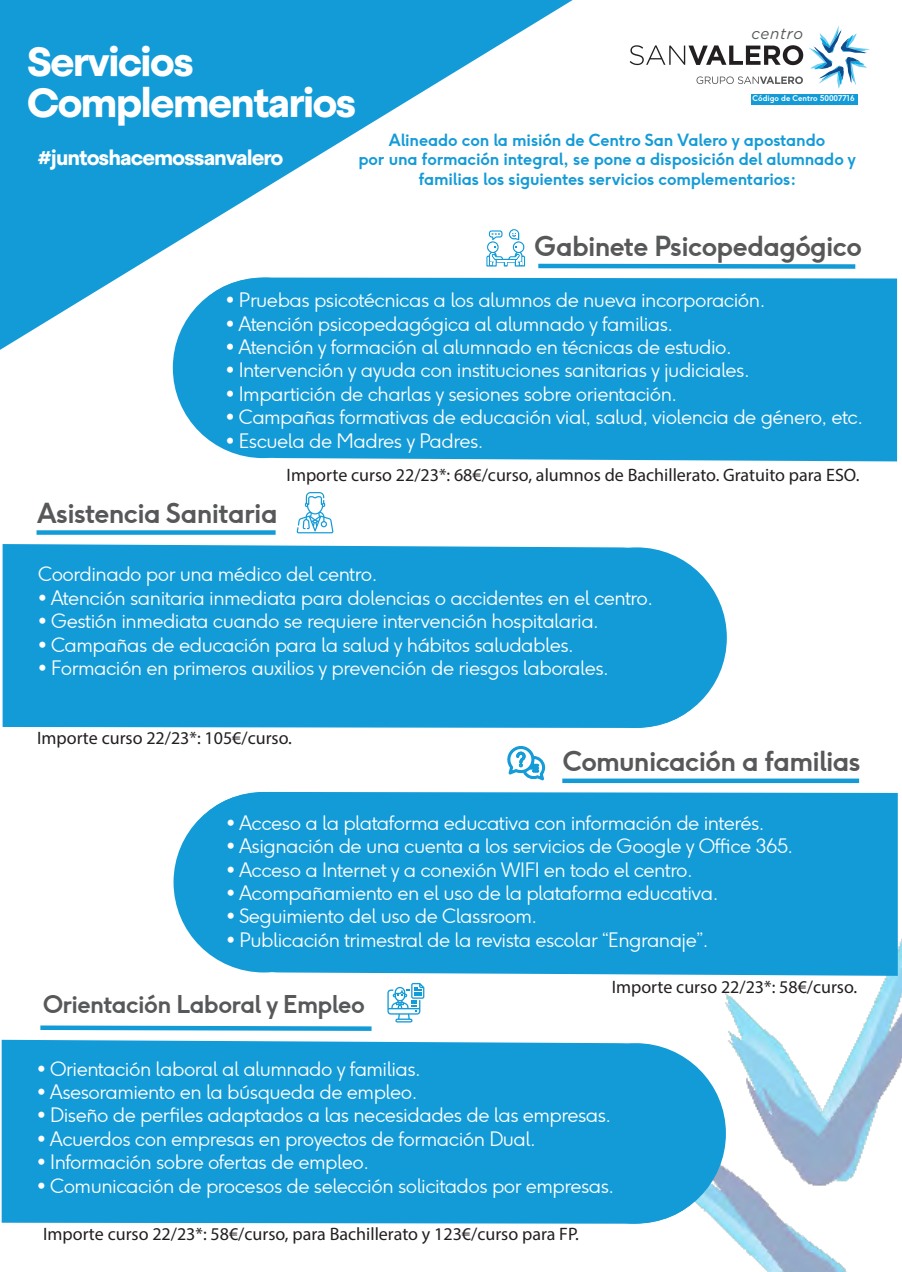
<style>
.page{position:relative;width:902px;height:1272px;background:#fff}
.page>*{position:absolute;margin:0;border:0;box-sizing:border-box;transform-origin:0 0}
.t1{font:700 40.65px/40.5px "Steradian";letter-spacing:-.05em;color:#fff}
.t2{font:700 27px "F37 Ginger";letter-spacing:-.025em;color:#57585a}
.t3{font:700 24px "F37 Ginger";letter-spacing:-.025em;color:#57585a}
.t4{font:700 21px "Steradian";letter-spacing:-.05em;color:#fff}
.t5{font:300 19.5px "F37 Ginger";letter-spacing:-.025em;color:#fff}
.t6{font:18px "Myriad Pro";color:#231f20}
.t7{font:700 16.5px/19.5px "F37 Ginger";letter-spacing:-.01em;color:#139bd8;text-align:center}
.t8{font:italic 15.3px "Gotham Rounded";letter-spacing:.045em;color:#57585a}
.t9{font:700 7.8px "F37 Ginger";color:#fff}
</style>
<div class="page">
<img style="left:597px;top:910px;width:304px;height:361px">
<div style="left:750px;top:94px;width:107px;height:11px;background:#139bd8"></div>
<svg style="left:594px;top:263px;width:262px;height:6px;background:#4eb3e1"></svg>
<svg style="left:387px;top:982px;width:37px;height:40px"></svg>
<div style="left:37px;top:530px;width:238px;height:5px;background:#139bd8"></div>
<svg style="left:296px;top:492px;width:37px;height:41px"></svg>
<div style="left:562px;top:778px;width:297px;height:5px;background:#139bd8"></div>
<svg style="left:40px;top:1025px;width:332px;height:6px;background:#4eb3e1"></svg>
<div style="left:3px;top:544px;width:714px;height:184px;background:#139bd8"></div>
<div style="left:183px;top:792px;width:714px;height:183px;background:#139bd8"></div>
<div style="left:182px;top:278px;width:715px;height:183px;background:#139bd8"></div>
<div style="left:2px;top:1039px;width:714px;height:184px;background:#139bd8"></div>
<svg style="left:629px;top:26px;width:241px;height:63px"></svg>
<svg style="left:0;top:0;width:594px;height:356px;fill:#139bd8"></svg>
<svg style="left:486px;top:228px;width:39px;height:39px"></svg>
<svg style="left:507px;top:746px;width:39px;height:35px"></svg>
<p class="t8" style="left:751px;top:23px;width:53px">centro</p>
<h1 class="t1" style="left:27px;top:42px;width:331px">Servicios<br>Complementarios</h1>
<p class="t4" style="left:37px;top:144px;width:247px">#juntoshacemossanvalero</p>
<p class="t9" style="left:752px;top:93px;width:103px">Código de Centro 50007716</p>
<p class="t7" style="left:358px;top:129px;width:499px">Alineado con la misión de Centro San Valero y apostando<br>por una formación integral, se pone a disposición del alumnado y familias los siguientes servicios complementarios:</p>
<h2 class="t2" style="left:534px;top:228px;width:329px">Gabinete Psicopedagógico</h2>
<p class="t5" style="left:226px;top:288px;width:541px">• Pruebas psicotécnicas a los alumnos de nueva incorporación.</p>
<p class="t5" style="left:226px;top:311px;width:449px">• Atención psicopedagógica al alumnado y familias.</p>
<p class="t5" style="left:226px;top:335px;width:507px">• Atención y formación al alumnado en técnicas de estudio.</p>
<p class="t5" style="left:226px;top:358px;width:525px">• Intervención y ayuda con instituciones sanitarias y judiciales.</p>
<p class="t5" style="left:226px;top:381px;width:453px">• Impartición de charlas y sesiones sobre orientación.</p>
<p class="t5" style="left:226px;top:405px;width:638px">• Campañas formativas de educación vial, salud, violencia de género, etc.</p>
<p class="t5" style="left:226px;top:428px;width:259px">• Escuela de Madres y Padres.</p>
<h2 class="t2" style="left:37px;top:495px;width:242px">Asistencia Sanitaria</h2>
<p class="t6" style="left:286px;top:464px;width:574px">Importe curso 22/23*: 68€/curso, alumnos de Bachillerato. Gratuito para ESO.</p>
<p class="t5" style="left:38px;top:562px;width:340px">Coordinado por una médico del centro.</p>
<p class="t5" style="left:38px;top:585px;width:616px">• Atención sanitaria inmediata para dolencias o accidentes en el centro.</p>
<p class="t5" style="left:38px;top:609px;width:562px">• Gestión inmediata cuando se requiere intervención hospitalaria.</p>
<p class="t5" style="left:38px;top:632px;width:537px">• Campañas de educación para la salud y hábitos saludables.</p>
<p class="t5" style="left:38px;top:655px;width:572px">• Formación en primeros auxilios y prevención de riesgos laborales.</p>
<p class="t6" style="left:37px;top:726px;width:256px">Importe curso 22/23*: 105€/curso.</p>
<h2 class="t2" style="left:562px;top:743px;width:299px">Comunicación a familias</h2>
<p class="t5" style="left:226px;top:810px;width:539px">• Acceso a la plataforma educativa con información de interés.</p>
<p class="t5" style="left:226px;top:834px;width:568px">• Asignación de una cuenta a los servicios de Google y Office 365.</p>
<p class="t5" style="left:226px;top:857px;width:468px">• Acceso a Internet y a conexión WIFI en todo el centro.</p>
<p class="t5" style="left:226px;top:880px;width:493px">• Acompañamiento en el uso de la plataforma educativa.</p>
<p class="t5" style="left:226px;top:904px;width:312px">• Seguimiento del uso de Classroom.</p>
<p class="t5" style="left:226px;top:927px;width:483px">• Publicación trimestral de la revista escolar “Engranaje”.</p>
<p class="t3" style="left:43px;top:988px;width:323px">Orientación Laboral y Empleo</p>
<p class="t6" style="left:611px;top:975px;width:247px">Importe curso 22/23*: 58€/curso.</p>
<p class="t5" style="left:37px;top:1056px;width:385px">• Orientación laboral al alumnado y familias.</p>
<p class="t5" style="left:37px;top:1079px;width:381px">• Asesoramiento en la búsqueda de empleo.</p>
<p class="t5" style="left:37px;top:1103px;width:575px">• Diseño de perfiles adaptados a las necesidades de las empresas.</p>
<p class="t5" style="left:37px;top:1126px;width:500px">• Acuerdos con empresas en proyectos de formación Dual.</p>
<p class="t5" style="left:37px;top:1149px;width:333px">• Información sobre ofertas de empleo.</p>
<p class="t5" style="left:37px;top:1173px;width:578px">• Comunicación de procesos de selección solicitados por empresas.</p>
<p class="t6" style="left:43px;top:1222px;width:537px">Importe curso 22/23*: 58€/curso, para Bachillerato y 123€/curso para FP.</p>
</div>
